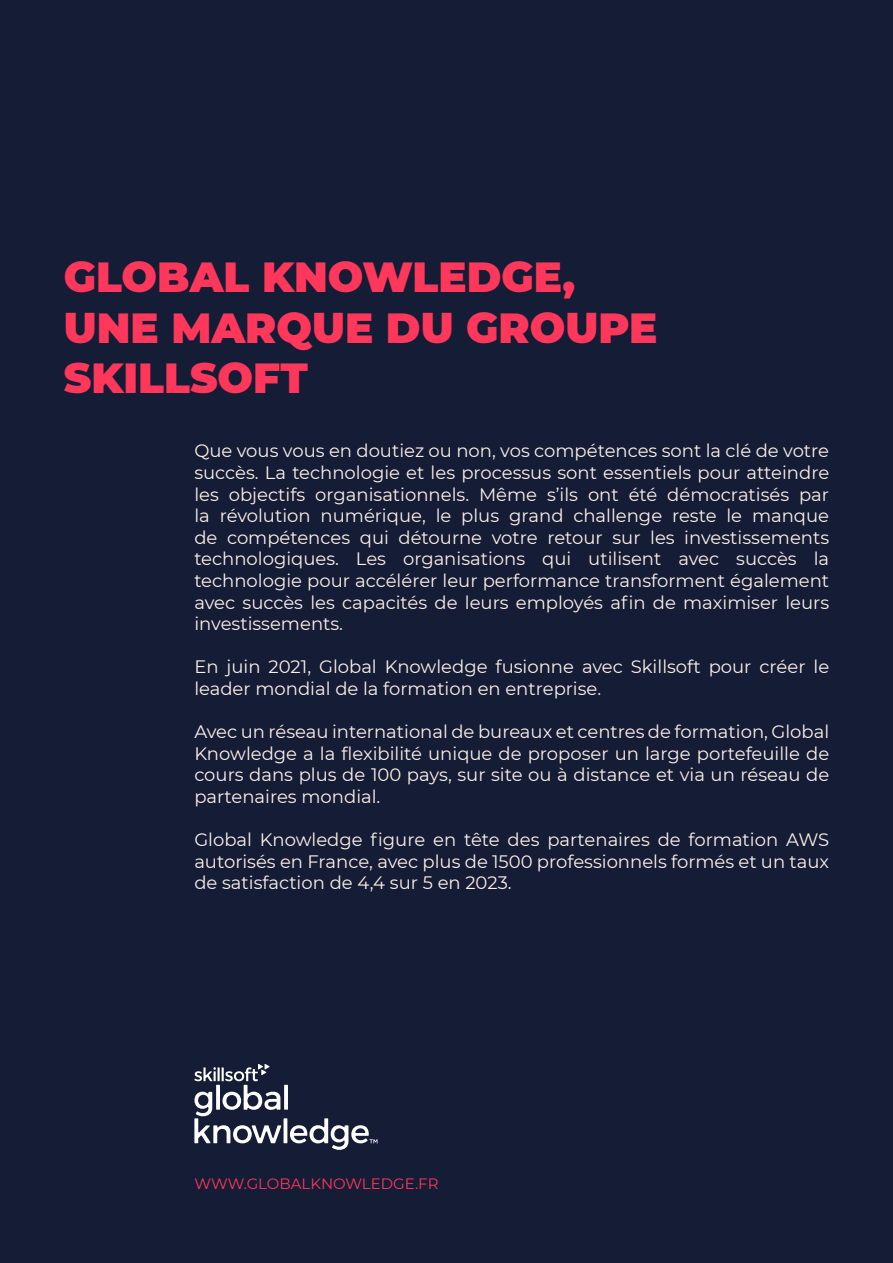
<style>
.page{position:relative;width:893px;height:1263px;background:#141c36}
.page>*{position:absolute;margin:0;border:0;box-sizing:border-box;transform-origin:0 0}
.t1{font:900 42px/50.4px "Montserrat";color:#ff375a}
.t2{font:18px/21.6px "Montserrat";color:#fdf0e6;text-align:justify}
.t3{font:15px "Montserrat";color:#ff375a}
</style>
<div class="page">
<svg style="left:284px;top:1085px;width:4px;height:25px"></svg>
<hr style="left:284px;top:1118px;width:3px;height:25px;background:#fff">
<svg style="left:290px;top:1118px;width:87px;height:32px"></svg>
<svg style="left:194px;top:1064px;width:87px;height:79px"></svg>
<h1 class="t1" style="left:64px;top:249px;width:595px">GLOBAL KNOWLEDGE,<br>UNE MARQUE DU GROUPE<br>SKILLSOFT</h1>
<p class="t2" style="left:194px;top:440px;width:636px">Que vous vous en doutiez ou non, vos compétences sont la clé de votre succès. La technologie et les processus sont essentiels pour atteindre les objectifs organisationnels. Même s’ils ont été démocratisés par la révolution numérique, le plus grand challenge reste le manque de compétences qui détourne votre retour sur les investissements technologiques. Les organisations qui utilisent avec succès la technologie pour accélérer leur performance transforment également avec succès les capacités de leurs employés afin de maximiser leurs investissements.</p>
<p class="t2" style="left:194px;top:656px;width:636px">En juin 2021, Global Knowledge fusionne avec Skillsoft pour créer le leader mondial de la formation en entreprise.</p>
<p class="t2" style="left:194px;top:720px;width:636px">Avec un réseau international de bureaux et centres de formation, Global Knowledge a la flexibilité unique de proposer un large portefeuille de cours dans plus de 100 pays, sur site ou à distance et via un réseau de partenaires mondial.</p>
<p class="t2" style="left:194px;top:828px;width:636px">Global Knowledge figure en tête des partenaires de formation AWS autorisés en France, avec plus de 1500 professionnels formés et un taux de satisfaction de 4,4 sur 5 en 2023.</p>
<p class="t3" style="left:194px;top:1173px;width:246px">WWW.GLOBALKNOWLEDGE.FR</p>
</div>
